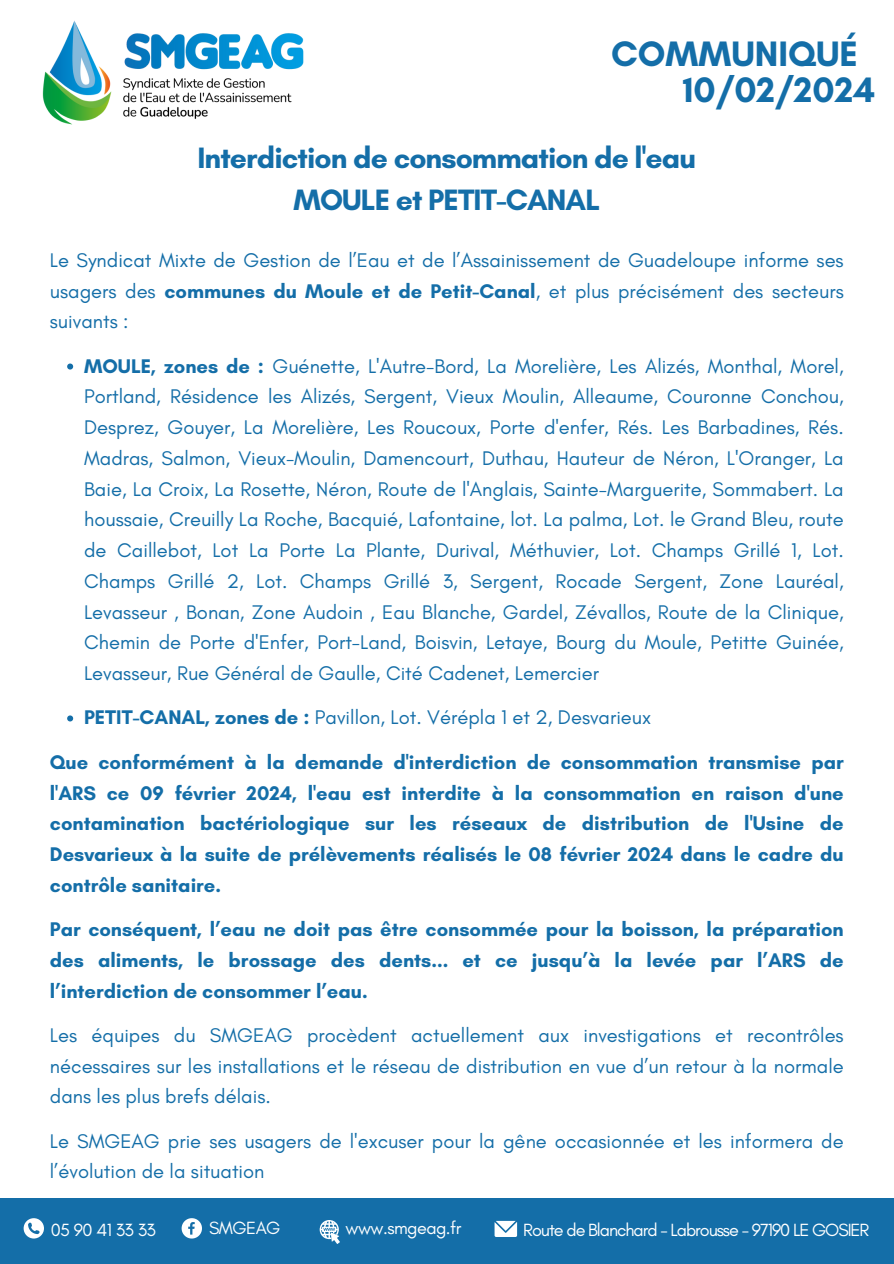
<style>
.page{position:relative;width:894px;height:1264px;background:#fff}
.page>*{position:absolute;margin:0;border:0;box-sizing:border-box;transform-origin:0 0}
.t1{font:700 36px "Glacial Indifference";color:#146ea8}
.t2{font:700 30px/41.7px "Glacial Indifference";letter-spacing:-.03em;color:#146ea8;text-align:center}
.t3{font:20.1px/30.8px "Glacial Indifference";color:#146ea8;text-align:justify}
.t4{font:700 20.1px/30.8px "Glacial Indifference";color:#146ea8;text-align:justify}
.t5{font:18px "Glacial Indifference";letter-spacing:-.06em;color:#fff}
.t6{font:18px "Glacial Indifference";letter-spacing:-.03em;color:#fff}
.s1{font-weight:700}
</style>
<div class="page">
<img style="left:42px;top:20px;width:262px;height:105px">
<svg style="left:67px;top:363px;width:6px;height:6px"></svg>
<svg style="left:67px;top:715px;width:6px;height:6px"></svg>
<div style="left:0;top:1197px;width:893px;height:66px;background:#146ea8"></div>
<svg style="left:319px;top:1220px;width:21px;height:23px"></svg>
<svg style="left:181px;top:1218px;width:21px;height:20px"></svg>
<svg style="left:494px;top:1220px;width:23px;height:16px"></svg>
<svg style="left:24px;top:1218px;width:20px;height:20px"></svg>
<h4 class="t1" style="left:611px;top:32px;width:248px">COMMUNIQUÉ</h4>
<h5 class="t1" style="left:682px;top:67px;width:194px">10/02/2024</h5>
<h5 class="t2" style="left:197px;top:137px;width:500px">Interdiction de consommation de l'eau<br>MOULE et PETIT-CANAL</h5>
<h1 class="t3" style="left:50px;top:244px;width:795px">Le Syndicat Mixte de Gestion de l’Eau et de l’Assainissement de Guadeloupe informe ses usagers des <span class="s1">communes du Moule et de Petit-Canal</span>, et plus précisément des secteurs suivants :</h1>
<h2 class="t3" style="left:84px;top:350px;width:761px"><span class="s1">MOULE, zones de :</span> Guénette, L'Autre-Bord, La Morelière, Les Alizés, Monthal, Morel, Portland, Résidence les Alizés, Sergent, Vieux Moulin, Alleaume, Couronne Conchou, Desprez, Gouyer, La Morelière, Les Roucoux, Porte d'enfer, Rés. Les Barbadines, Rés.<br>Madras, Salmon, Vieux-Moulin, Damencourt, Duthau, Hauteur de Néron, L'Oranger, La Baie, La Croix, La Rosette, Néron, Route de l'Anglais, Sainte-Marguerite, Sommabert. La houssaie, Creuilly La Roche, Bacquié, Lafontaine, lot. La palma, Lot. le Grand Bleu, route de Caillebot, Lot La Porte La Plante, Durival, Méthuvier, Lot. Champs Grillé 1, Lot.<br>Champs Grillé 2, Lot. Champs Grillé 3, Sergent, Rocade Sergent, Zone Lauréal, Levasseur , Bonan, Zone Audoin , Eau Blanche, Gardel, Zévallos, Route de la Clinique, Chemin de Porte d'Enfer, Port-Land, Boisvin, Letaye, Bourg du Moule, Petitte Guinée, Levasseur, Rue Général de Gaulle, Cité Cadenet, Lemercier</h2>
<h3 class="t3" style="left:84px;top:702px;width:568px"><span class="s1">PETIT-CANAL, zones de :</span> Pavillon, Lot. Vérépla 1 et 2, Desvarieux</h3>
<h5 class="t4" style="left:50px;top:746px;width:795px">Que conformément à la demande d'interdiction de consommation transmise par l'ARS ce 09 février 2024, l'eau est interdite à la consommation en raison d'une contamination bactériologique sur les réseaux de distribution de l'Usine de Desvarieux à la suite de prélèvements réalisés le 08 février 2024 dans le cadre du contrôle sanitaire.</h5>
<p class="t4" style="left:50px;top:913px;width:795px">Par conséquent, l’eau ne doit pas être consommée pour la boisson, la préparation des aliments, le brossage des dents... et ce jusqu’à la levée par l’ARS de l’interdiction de consommer l’eau.</p>
<p class="t3" style="left:50px;top:1019px;width:795px">Les équipes du SMGEAG procèdent actuellement aux investigations et recontrôles nécessaires sur les installations et le réseau de distribution en vue d’un retour à la normale dans les plus brefs délais.</p>
<h4 class="t3" style="left:50px;top:1125px;width:795px">Le SMGEAG prie ses usagers de l'excuser pour la gêne occasionnée et les informera de l’évolution de la situation</h4>
<p class="t5" style="left:51px;top:1218px;width:107px">05 90 41 33 33</p>
<h6 class="t5" style="left:209px;top:1217px;width:73px">SMGEAG</h6>
<p class="t6" style="left:345px;top:1217px;width:117px">www.smgeag.fr</p>
<p class="t5" style="left:523px;top:1218px;width:347px">Route de Blanchard - Labrousse - 97190 LE GOSIER</p>
</div>
